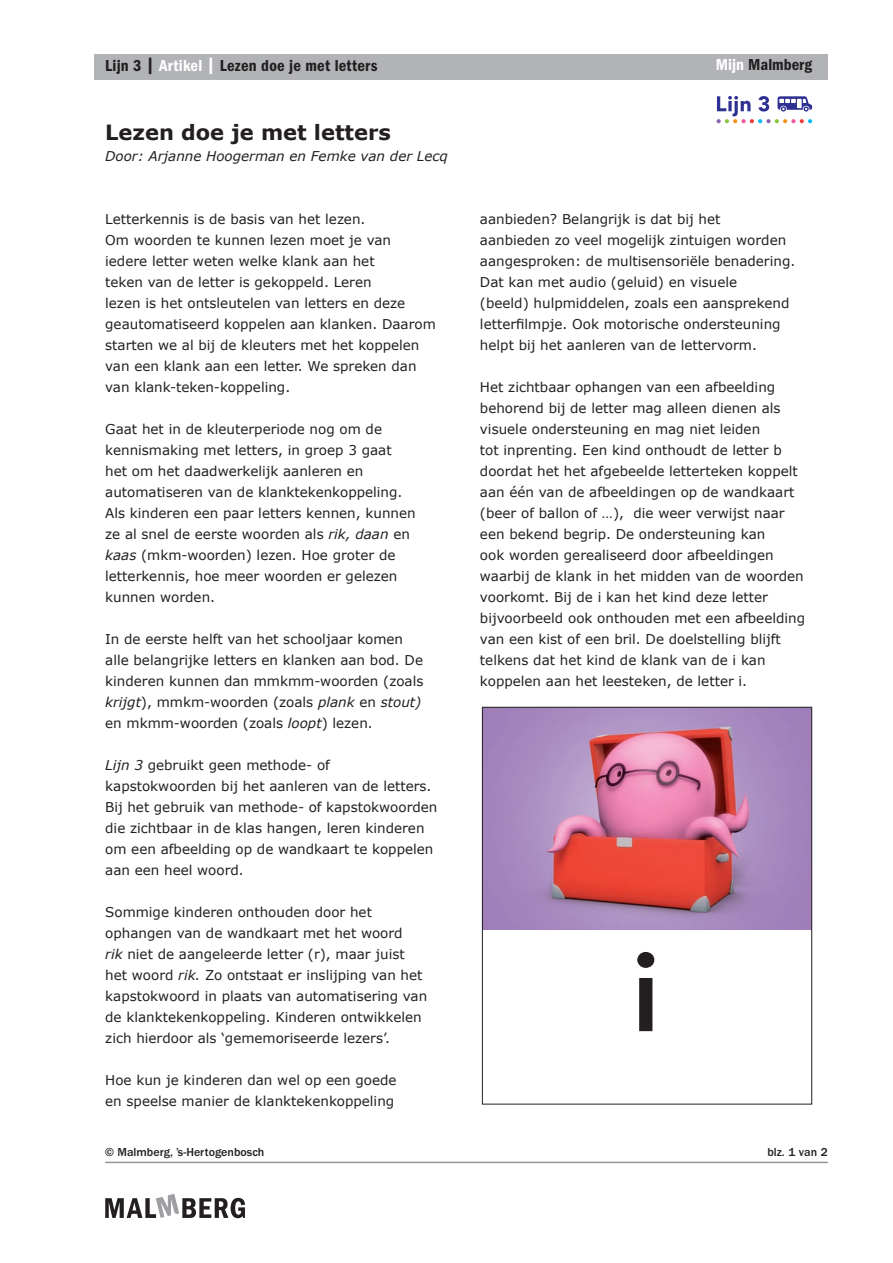
<style>
.page{position:relative;width:893px;height:1263px;background:#fff}
.page>*{position:absolute;margin:0;border:0;box-sizing:border-box;transform-origin:0 0}
.t1{font:800 110.85px "Avenir LT Std";color:#231f20}
.Platte_tekst{font:700 21px "Verdana";color:#231f20}
.t2{font:16.5px "ITC Franklin Gothic Std Dm Cd";letter-spacing:.01em;color:#231f20}
.Platte_tekst-2{font:13.5px/21px "Verdana";color:#231f20}
.Platte_tekst-3{font:italic 13.5px "Verdana";color:#231f20}
.Platte_tekst-4{font:500 12px "ITC Franklin Gothic Std";color:#231f20}
.s1{color:#fff}
.s2{font-style:italic}
</style>
<div class="page">
<svg style="left:105px;top:1194px;width:140px;height:24px"></svg>
<hr style="left:105px;top:1162px;width:723px;height:1px;background:#939598">
<div style="left:95px;top:54px;width:733px;height:25px;background:#b2b3b7"></div>
<svg style="left:716px;top:96px;width:96px;height:27px"></svg>
<img style="left:484px;top:709px;width:326px;height:221px">
<div style="left:482px;top:707px;width:330px;height:397px;border:1px solid #231f20"></div>
<p class="t2" style="left:105px;top:56px;width:274px">Lijn 3 | <span class="s1">Artikel |</span> Lezen doe je met letters</p>
<p class="t2" style="left:716px;top:55px;width:98px"><span class="s1">Mijn</span> Malmberg</p>
<p class="Platte_tekst" style="left:105px;top:117px;width:287px">Lezen doe je met letters</p>
<p class="Platte_tekst-3" style="left:105px;top:147px;width:344px">Door: Arjanne Hoogerman en Femke van der Lecq</p>
<p class="Platte_tekst-2" style="left:105px;top:208px;width:332px">Letterkennis is de basis van het lezen.<br>Om woorden te kunnen lezen moet je van iedere letter weten welke klank aan het<br>teken van de letter is gekoppeld. Leren<br>lezen is het ontsleutelen van letters en deze geautomatiseerd koppelen aan klanken. Daarom starten we al bij de kleuters met het koppelen van een klank aan een letter. We spreken dan van klank-teken-koppeling.</p>
<p class="Platte_tekst-2" style="left:105px;top:418px;width:312px">Gaat het in de kleuterperiode nog om de kennismaking met letters, in groep 3 gaat het om het daadwerkelijk aanleren en automatiseren van de klanktekenkoppeling.<br>Als kinderen een paar letters kennen, kunnen ze al snel de eerste woorden als <span class="s2">rik, daan</span> en <span class="s2">kaas</span> (mkm-woorden) lezen. Hoe groter de letterkennis, hoe meer woorden er gelezen kunnen worden.</p>
<p class="Platte_tekst-2" style="left:105px;top:628px;width:320px">In de eerste helft van het schooljaar komen alle belangrijke letters en klanken aan bod. De kinderen kunnen dan mmkmm-woorden (zoals <span class="s2">krijgt</span>), mmkm-woorden (zoals <span class="s2">plank</span> en <span class="s2">stout) </span>en mkmm-woorden (zoals <span class="s2">loopt</span>) lezen.</p>
<p class="Platte_tekst-2" style="left:105px;top:754px;width:334px"><span class="s2">Lijn 3</span> gebruikt geen methode- of kapstokwoorden bij het aanleren van de letters.<br>Bij het gebruik van methode- of kapstokwoorden die zichtbaar in de klas hangen, leren kinderen om een afbeelding op de wandkaart te koppelen aan een heel woord.</p>
<p class="Platte_tekst-2" style="left:105px;top:901px;width:323px">Sommige kinderen onthouden door het ophangen van de wandkaart met het woord<br><span class="s2">rik</span> niet de aangeleerde letter (r), maar juist het woord <span class="s2">rik.</span> Zo ontstaat er inslijping van het kapstokwoord in plaats van automatisering van de klanktekenkoppeling. Kinderen ontwikkelen zich hierdoor als ‘gememoriseerde lezers’.</p>
<p class="Platte_tekst-2" style="left:105px;top:1069px;width:293px">Hoe kun je kinderen dan wel op een goede en speelse manier de klanktekenkoppeling</p>
<p class="Platte_tekst-2" style="left:480px;top:208px;width:317px">aanbieden? Belangrijk is dat bij het<br>aanbieden zo veel mogelijk zintuigen worden aangesproken: de multisensoriële benadering.<br>Dat kan met audio (geluid) en visuele<br>(beeld) hulpmiddelen, zoals een aansprekend letterfilmpje. Ook motorische ondersteuning helpt bij het aanleren van de lettervorm.</p>
<p class="Platte_tekst-2" style="left:480px;top:376px;width:327px">Het zichtbaar ophangen van een afbeelding behorend bij de letter mag alleen dienen als visuele ondersteuning en mag niet leiden<br>tot inprenting. Een kind onthoudt de letter b doordat het het afgebeelde letterteken koppelt aan één van de afbeeldingen op de wandkaart (beer of ballon of …), die weer verwijst naar een bekend begrip. De ondersteuning kan<br>ook worden gerealiseerd door afbeeldingen waarbij de klank in het midden van de woorden voorkomt. Bij de i kan het kind deze letter bijvoorbeeld ook onthouden met een afbeelding van een kist of een bril. De doelstelling blijft telkens dat het kind de klank van de i kan koppelen aan het leesteken, de letter i.</p>
<p class="t1" style="left:631px;top:927px;width:30px">i</p>
<p class="Platte_tekst-4" style="left:105px;top:1145px;width:161px">© Malmberg, ’s-Hertogenbosch</p>
<p class="Platte_tekst-4" style="left:767px;top:1145px;width:62px">blz. 1 van 2</p>
</div>
